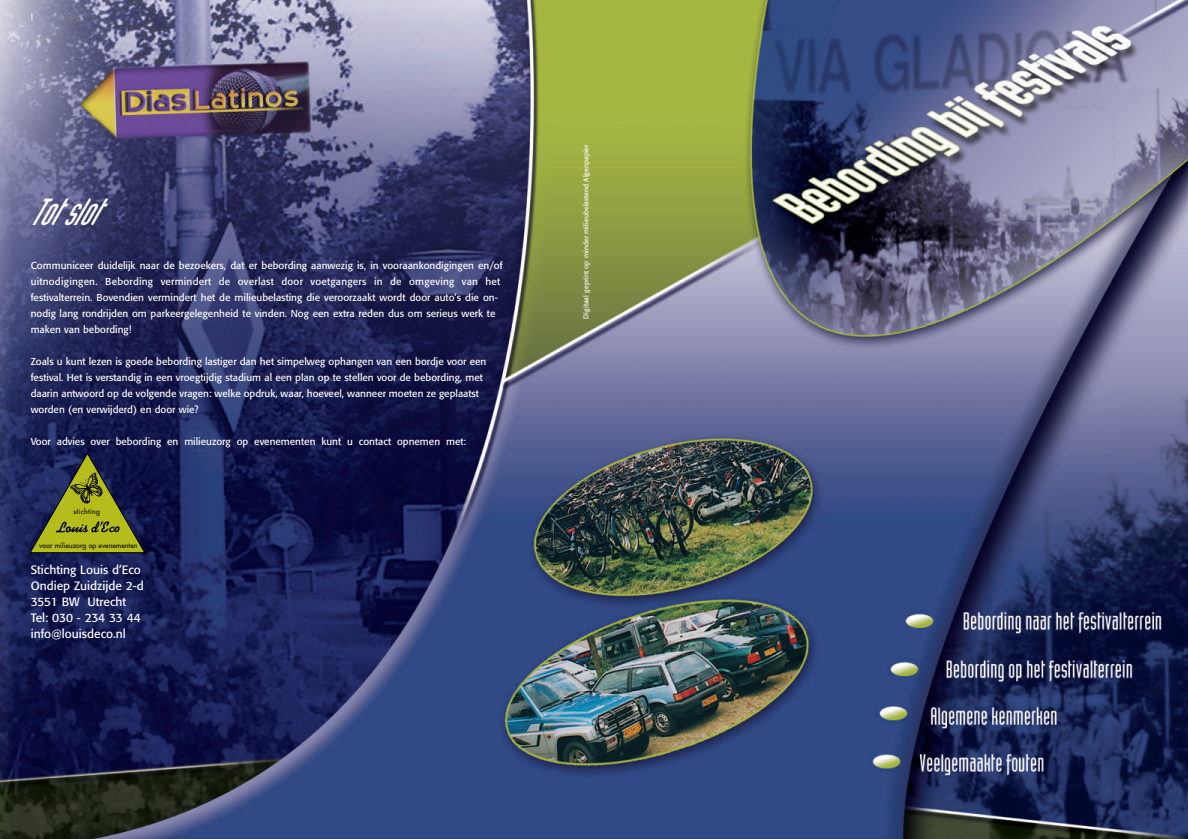
<style>
.page{position:relative;width:1188px;height:839px;background:#fff}
.page>*{position:absolute;margin:0;border:0;box-sizing:border-box;transform-origin:0 0}
.t1{font:italic 37px "Industria Solid";color:#fff}
.t2{font:12px/16px "Formata";color:#fff}
.t3{font:10px/16px "Formata";color:#fff}
.t4{font:10px "Industria Solid";color:#fff}
.t5{font:7px "Formata";color:#fff}
.t6{font:7px "Futura";letter-spacing:.01em;color:#000}
.t7{font:7px "Futura";letter-spacing:.05em;color:#000}
</style>
<div class="page">
<img style="left:0;top:0;width:1188px;height:839px">
<p class="t4" style="left:31px;top:14px;width:4px">T</p>
<h1 class="t1" style="left:30px;top:198px;width:79px">Tot slot</h1>
<p class="t3" style="left:31px;top:259px;width:473px">Communiceer duidelijk naar de bezoekers, dat er bebording aanwezig is, in vooraankondigingen en/of uitnodigingen. Bebording vermindert de overlast door voetgangers in de omgeving van het festivalterrein. Bovendien vermindert het de milieubelasting die veroorzaakt wordt door auto’s die on&shy;nodig lang rondrijden om parkeergelegenheid te vinden. Nog een extra reden dus om serieus werk te maken van bebording!</p>
<p class="t3" style="left:31px;top:355px;width:457px">Zoals u kunt lezen is goede bebording lastiger dan het simpelweg ophangen van een bordje voor een festival. Het is verstandig in een vroegtijdig stadium al een plan op te stellen voor de bebording, met daarin antwoord op de volgende vragen: welke opdruk, waar, hoeveel, wanneer moeten ze geplaatst worden (en verwijderd) en door wie?</p>
<p class="t3" style="left:31px;top:435px;width:437px">Voor advies over bebording en milieuzorg op evenementen kunt u contact opnemen met:</p>
<p class="t7" style="left:73px;top:508px;width:28px">stichting</p>
<p class="t6" style="left:39px;top:542px;width:100px">voor milieuzorg op evenementen</p>
<p class="t2" style="left:31px;top:562px;width:115px">Stichting Louis d’Eco<br>Ondiep Zuidzijde 2-d<br>3551 BW Utrecht<br>Tel: 030 - 234 33 44 info@louisdeco.nl</p>
<p class="t5" style="left:583px;top:318px;width:176px;rotate:-90deg">Digitaal geprint op minder milieubelastend Algenpapier</p>
</div>
